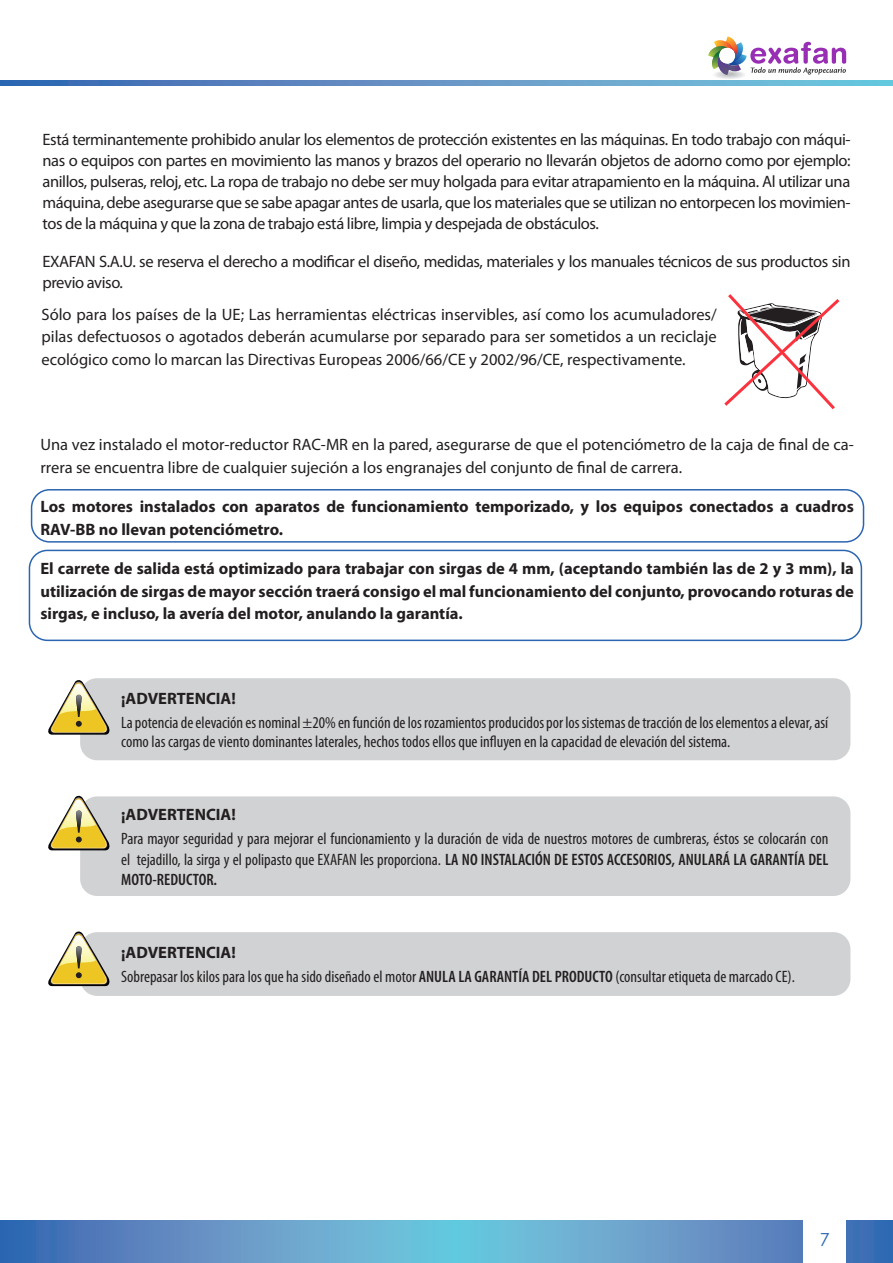
<style>
.page{position:relative;width:893px;height:1263px;background:#fff}
.page>*{position:absolute;margin:0;border:0;box-sizing:border-box;transform-origin:0 0}
.t1{font:18px "Century Gothic";color:#2a65b1}
._01__Normal{font:16.5px/21px "Myriad Pro";letter-spacing:-.005em;color:#231f20;text-align:justify}
._01__Viñetas__Nivel{font:condensed 16.5px/20.4px "Myriad Pro";color:#231f20}
._01__Normal-2{font:700 16.5px/22.5px "Myriad Pro";color:#231f20}
._01__Normal-3{font:16.5px/21px "Myriad Pro";letter-spacing:-.025em;color:#231f20}
._01__Viñetas__Nivel-2{font:700 16.5px "Myriad Pro";color:#231f20}
.s1{font-weight:600}
</style>
<div class="page">
<svg style="left:1px;top:1220px;width:892px;height:43px;background:#609ac8"></svg>
<svg style="left:1px;top:81px;width:892px;height:4px;background:#5e96c6"></svg>
<div style="left:714px;top:71px;width:31px;height:8px;background:#f5f5f6;border-radius:50%"></div>
<div style="left:716px;top:71px;width:27px;height:7px;background:#eeeeef;border-radius:50%"></div>
<div style="left:716px;top:71px;width:26px;height:7px;background:#ececee;border-radius:50%"></div>
<div style="left:717px;top:71px;width:25px;height:7px;background:#e6e7e9;border-radius:50%"></div>
<div style="left:718px;top:72px;width:23px;height:6px;background:#e1e2e4;border-radius:50%"></div>
<div style="left:719px;top:72px;width:21px;height:5px;background:#dddee0;border-radius:50%"></div>
<div style="left:721px;top:72px;width:17px;height:5px;background:#d5d6d8;border-radius:50%"></div>
<svg style="left:708px;top:37px;width:138px;height:39px"></svg>
<div style="left:804px;top:1218px;width:42px;height:45px;background:#fff"></div>
<hr style="left:0;top:1220px;width:1px;height:43px;background:#2a65b1">
<svg style="left:724px;top:294px;width:116px;height:116px"></svg>
<div style="left:31px;top:489px;width:833px;height:54px;border:2px solid #2a65b1;border-radius:18px"></div>
<div style="left:29px;top:550px;width:833px;height:91px;border:2px solid #2a65b1;border-radius:18px"></div>
<div style="left:80px;top:678px;width:770px;height:82px;background:#d1d2d4;border-radius:17px"></div>
<svg style="left:48px;top:678px;width:62px;height:57px"></svg>
<div style="left:80px;top:796px;width:770px;height:100px;background:#d1d2d4;border-radius:17px"></div>
<svg style="left:48px;top:795px;width:62px;height:55px"></svg>
<div style="left:80px;top:932px;width:770px;height:64px;background:#d1d2d4;border-radius:17px"></div>
<svg style="left:48px;top:931px;width:62px;height:55px"></svg>
<p class="_01__Normal" style="left:43px;top:128px;width:810px">Está terminantemente prohibido anular los elementos de protección existentes en las máquinas. En todo trabajo con máqui&shy;nas o equipos con partes en movimiento las manos y brazos del operario no llevarán objetos de adorno como por ejemplo: anillos, pulseras, reloj, etc. La ropa de trabajo no debe ser muy holgada para evitar atrapamiento en la máquina. Al utilizar una máquina, debe asegurarse que se sabe apagar antes de usarla, que los materiales que se utilizan no entorpecen los movimien&shy;tos de la máquina y que la zona de trabajo está libre, limpia y despejada de obstáculos.</p>
<p class="_01__Normal-3" style="left:43px;top:250px;width:809px">EXAFAN S.A.U. se reserva el derecho a modificar el diseño, medidas, materiales y los manuales técnicos de sus productos sin previo aviso.</p>
<p class="_01__Normal" style="left:41px;top:303px;width:677px;line-height:22.5px">Sólo para los países de la UE; Las herramientas eléctricas inservibles, así como los acumuladores/ pilas defectuosos o agotados deberán acumularse por separado para ser sometidos a un reciclaje ecológico como lo marcan las Directivas Europeas 2006/66/CE y 2002/96/CE, respectivamente.</p>
<p class="_01__Normal" style="left:40px;top:433px;width:815px;line-height:22.5px">Una vez instalado el motor-reductor RAC-MR en la pared, asegurarse de que el potenciómetro de la caja de final de ca&shy;rrera se encuentra libre de cualquier sujeción a los engranajes del conjunto de final de carrera.</p>
<p class="_01__Normal-2" style="left:40px;top:495px;width:815px">Los motores instalados con aparatos de funcionamiento temporizado, y los equipos conectados a cuadros<br>RAV-BB no llevan potenciómetro.</p>
<p class="_01__Normal-2" style="left:40px;top:557px;width:815px;text-align:justify">El carrete de salida está optimizado para trabajar con sirgas de 4 mm, (aceptando también las de 2 y 3 mm), la utilización de sirgas de mayor sección traerá consigo el mal funcionamiento del conjunto, provocando roturas de sirgas, e incluso, la avería del motor, anulando la garantía.</p>
<p class="_01__Viñetas__Nivel-2" style="left:121px;top:687px;width:116px">¡ADVERTENCIA!</p>
<p class="_01__Viñetas__Nivel" style="left:121px;top:712px;width:709px;line-height:19.8px">La potencia de elevación es nominal ±20% en función de los rozamientos producidos por los sistemas de tracción de los elementos a elevar, así como las cargas de viento dominantes laterales, hechos todos ellos que influyen en la capacidad de elevación del sistema.</p>
<p class="_01__Viñetas__Nivel-2" style="left:121px;top:804px;width:116px">¡ADVERTENCIA!</p>
<p class="_01__Viñetas__Nivel" style="left:121px;top:828px;width:709px;text-align:justify">Para mayor seguridad y para mejorar el funcionamiento y la duración de vida de nuestros motores de cumbreras, éstos se colocarán con el tejadillo, la sirga y el polipasto que EXAFAN les proporciona. <span class="s1">LA NO INSTALACIÓN DE ESTOS ACCESORIOS, ANULARÁ LA GARANTÍA DEL MOTO-REDUCTOR.</span></p>
<p class="_01__Viñetas__Nivel-2" style="left:121px;top:942px;width:116px">¡ADVERTENCIA!</p>
<p class="_01__Viñetas__Nivel" style="left:121px;top:966px;width:675px">Sobrepasar los kilos para los que ha sido diseñado el motor <span class="s1">ANULA LA GARANTÍA DEL PRODUCTO</span> (consultar etiqueta de marcado CE).</p>
<p class="t1" style="left:820px;top:1227px;width:11px">7</p>
</div>
